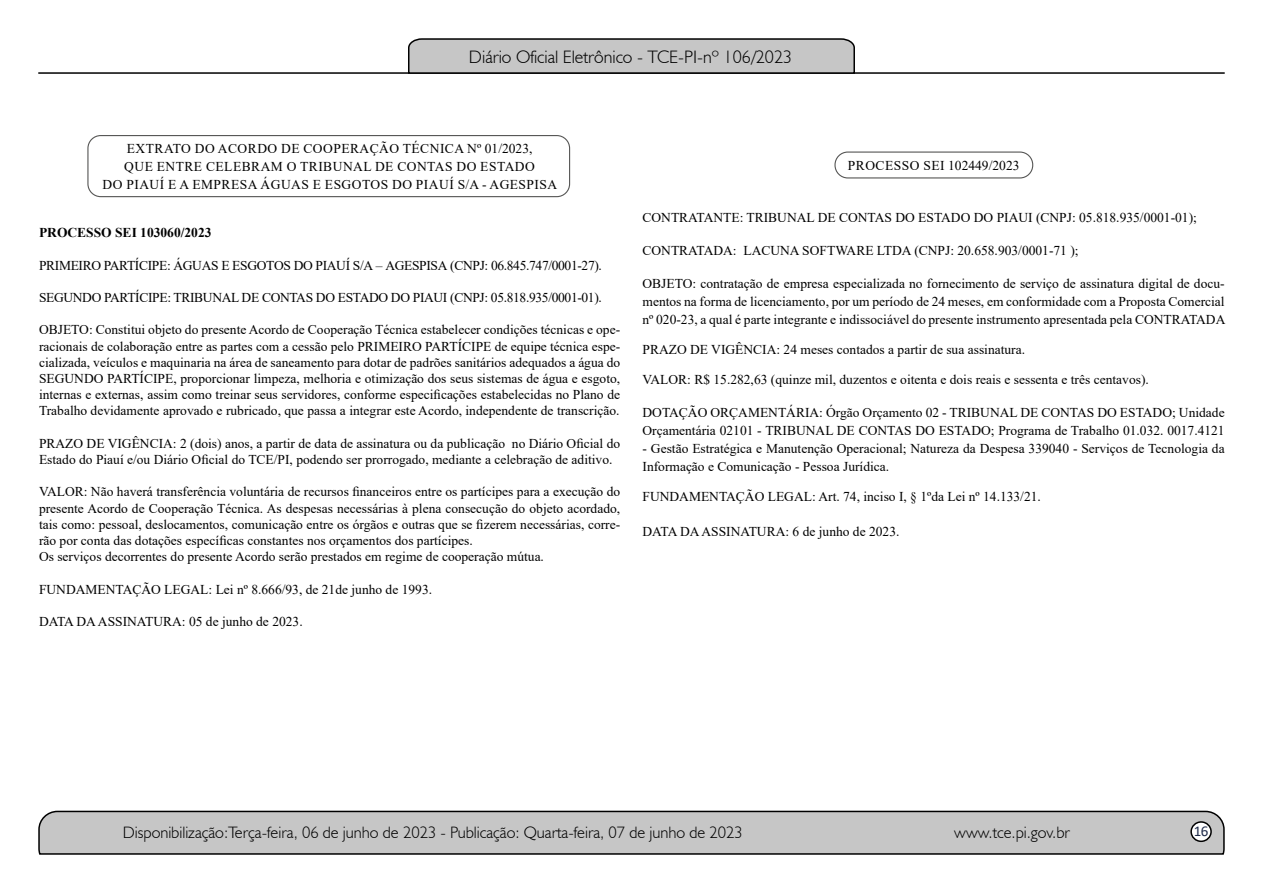
<style>
.page{position:relative;width:1263px;height:893px;background:#fff}
.page>*{position:absolute;margin:0;border:0;box-sizing:border-box;transform-origin:0 0}
.t1{font:300 18px "Humanist 521 BT";color:#000}
.t2{font:300 16.5px "Humanist 521 BT";color:#000}
.t3{font:15px "Calibri";color:#212d4c}
.t4{font:13.5px/16.2px "Times New Roman";color:#000}
.t5{font:13.5px/18px "Times New Roman";letter-spacing:.035em;color:#000;text-align:center}
.t6{font:13.5px "Times New Roman";letter-spacing:-.025em;color:#000}
.t7{font:700 13.5px "Times New Roman";color:#000}
</style>
<div class="page">
<svg style="left:38px;top:810px;width:1187px;height:45px;background:#b9b9b9"></svg>
<div style="left:1191px;top:822px;width:20px;height:19px;background:#fff;border-radius:50%"></div>
<div style="left:1190px;top:821px;width:22px;height:21px;border:2px solid #000;border-radius:50%"></div>
<hr style="left:38px;top:72px;width:1187px;height:2px;background:#000">
<svg style="left:407px;top:38px;width:449px;height:36px;background:#b4b4b4"></svg>
<div style="left:87px;top:135px;width:483px;height:62px;border:1px solid #575756;border-radius:13px"></div>
<div style="left:834px;top:152px;width:199px;height:27px;border:1px solid #575756;border-radius:13px"></div>
<h1 class="t1" style="left:469px;top:46px;width:325px">Diário Oficial Eletrônico - TCE-PI-nº 106/2023</h1>
<p class="t5" style="left:103px;top:139px;width:456px">EXTRATO DO ACORDO DE COOPERAÇÃO TÉCNICA Nº 01/2023,<br>QUE ENTRE CELEBRAM O TRIBUNAL DE CONTAS DO ESTADO<br>DO PIAUÍ E A EMPRESA ÁGUAS E ESGOTOS DO PIAUÍ S/A - AGESPISA</p>
<p class="t7" style="left:39px;top:223px;width:174px">PROCESSO SEI 103060/2023</p>
<p class="t6" style="left:39px;top:255px;width:564px">PRIMEIRO PARTÍCIPE: ÁGUAS E ESGOTOS DO PIAUÍ S/A – AGESPISA (CNPJ: 06.845.747/0001-27).</p>
<p class="t6" style="left:39px;top:288px;width:564px">SEGUNDO PARTÍCIPE: TRIBUNAL DE CONTAS DO ESTADO DO PIAUI (CNPJ: 05.818.935/0001-01).</p>
<p class="t4" style="left:39px;top:321px;width:583px;text-align:justify">OBJETO: Constitui objeto do presente Acordo de Cooperação Técnica estabelecer condições técnicas e ope&shy;racionais de colaboração entre as partes com a cessão pelo PRIMEIRO PARTÍCIPE de equipe técnica espe&shy;cializada, veículos e maquinaria na área de saneamento para dotar de padrões sanitários adequados a água do SEGUNDO PARTÍCIPE, proporcionar limpeza, melhoria e otimização dos seus sistemas de água e esgoto, internas e externas, assim como treinar seus servidores, conforme especificações estabelecidas no Plano de Trabalho devidamente aprovado e rubricado, que passa a integrar este Acordo, independente de transcrição.</p>
<p class="t4" style="left:39px;top:435px;width:583px">PRAZO DE VIGÊNCIA: 2 (dois) anos, a partir de data de assinatura ou da publicação no Diário Oficial do<br>Estado do Piauí e/ou Diário Oficial do TCE/PI, podendo ser prorrogado, mediante a celebração de aditivo.</p>
<p class="t4" style="left:39px;top:483px;width:583px">VALOR: Não haverá transferência voluntária de recursos financeiros entre os partícipes para a execução do presente Acordo de Cooperação Técnica. As despesas necessárias à plena consecução do objeto acordado, tais como: pessoal, deslocamentos, comunicação entre os órgãos e outras que se fizerem necessárias, corre&shy;rão por conta das dotações específicas constantes nos orçamentos dos partícipes.<br>Os serviços decorrentes do presente Acordo serão prestados em regime de cooperação mútua.</p>
<p class="t4" style="left:39px;top:580px;width:395px">FUNDAMENTAÇÃO LEGAL: Lei nº 8.666/93, de 21de junho de 1993.</p>
<p class="t4" style="left:39px;top:613px;width:265px">DATA DA ASSINATURA: 05 de junho de 2023.</p>
<p class="t5" style="left:848px;top:156px;width:173px">PROCESSO SEI 102449/2023</p>
<p class="t4" style="left:642px;top:209px;width:556px">CONTRATANTE: TRIBUNAL DE CONTAS DO ESTADO DO PIAUI (CNPJ: 05.818.935/0001-01);</p>
<p class="t4" style="left:642px;top:242px;width:438px">CONTRATADA: LACUNA SOFTWARE LTDA (CNPJ: 20.658.903/0001-71 );</p>
<p class="t4" style="left:642px;top:274px;width:584px;line-height:18px;text-align:justify">OBJETO: contratação de empresa especializada no fornecimento de serviço de assinatura digital de docu&shy;mentos na forma de licenciamento, por um período de 24 meses, em conformidade com a Proposta Comercial nº 020-23, a qual é parte integrante e indissociável do presente instrumento apresentada pela CONTRATADA</p>
<p class="t4" style="left:642px;top:341px;width:384px">PRAZO DE VIGÊNCIA: 24 meses contados a partir de sua assinatura.</p>
<p class="t4" style="left:642px;top:371px;width:508px">VALOR: R$ 15.282,63 (quinze mil, duzentos e oitenta e dois reais e sessenta e três centavos).</p>
<p class="t4" style="left:642px;top:403px;width:584px;line-height:18px">DOTAÇÃO ORÇAMENTÁRIA: Órgão Orçamento 02 - TRIBUNAL DE CONTAS DO ESTADO; Unidade<br>Orçamentária 02101 - TRIBUNAL DE CONTAS DO ESTADO; Programa de Trabalho 01.032. 0017.4121</p>
<p class="t4" style="left:642px;top:439px;width:584px;line-height:18px">- Gestão Estratégica e Manutenção Operacional; Natureza da Despesa 339040 - Serviços de Tecnologia da<br>Informação e Comunicação - Pessoa Jurídica.</p>
<p class="t4" style="left:642px;top:488px;width:400px">FUNDAMENTAÇÃO LEGAL: Art. 74, inciso I, § 1ºda Lei nº 14.133/21.</p>
<p class="t4" style="left:642px;top:523px;width:258px">DATA DA ASSINATURA: 6 de junho de 2023.</p>
<p class="t2" style="left:123px;top:822px;width:622px">Disponibilização:Terça-feira, 06 de junho de 2023 - Publicação: Quarta-feira, 07 de junho de 2023</p>
<p class="t2" style="left:954px;top:822px;width:117px">www.tce.pi.gov.br</p>
<p class="t3" style="left:1194px;top:821px;width:16px">16</p>
</div>
